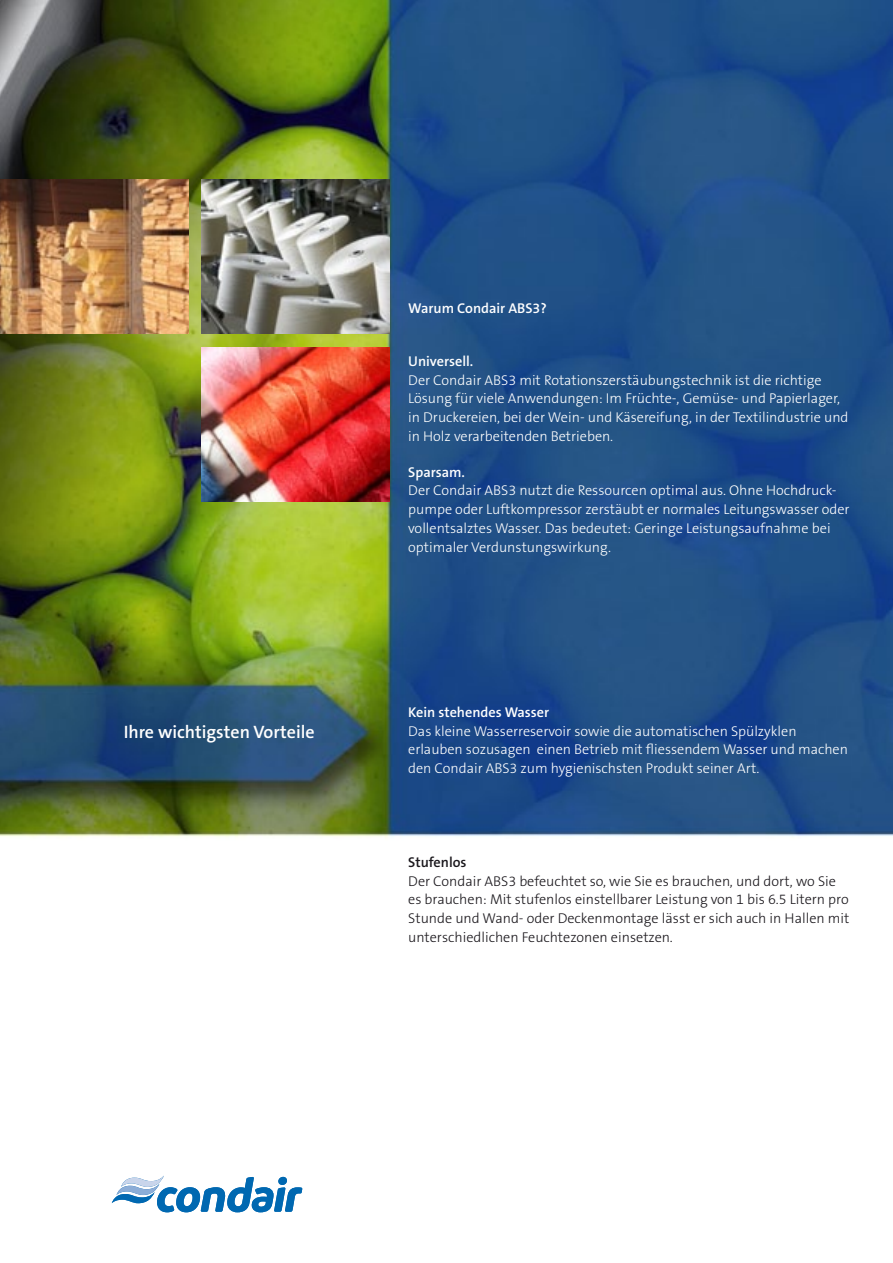
<style>
.page{position:relative;width:893px;height:1263px;background:#fff}
.page>*{position:absolute;margin:0;border:0;box-sizing:border-box;transform-origin:0 0}
.t1{font:600 18px "The Sans B W6";color:#fff}
.t2{font:300 14.25px/18.8px "The Sans B W3";color:#fff}
.t3{font:300 14.25px/18.8px "The Sans B W3";color:#1a171c}
.t4{font:600 14.25px "The Sans B W6";color:#fff}
.t5{font:600 14.25px "The Sans B W6";color:#1a171c}
</style>
<div class="page">
<img style="left:0;top:0;width:893px;height:1213px">
<img style="left:0;top:179px;width:189px;height:155px">
<img style="left:201px;top:180px;width:189px;height:154px">
<img style="left:201px;top:348px;width:189px;height:154px">
<svg style="left:112px;top:1175px;width:190px;height:37px"></svg>
<p class="t1" style="left:124px;top:720px;width:193px">Ihre wichtigsten Vorteile</p>
<p class="t4" style="left:408px;top:299px;width:140px">Warum Condair ABS3?</p>
<p class="t4" style="left:408px;top:352px;width:67px">Universell.</p>
<p class="t2" style="left:408px;top:370px;width:442px">Der Condair ABS3 mit Rotationszerstäubungstechnik ist die richtige Lösung für viele Anwendungen: Im Früchte-, Gemüse- und Papierlager, in Druckereien, bei der Wein- und Käsereifung, in der Textilindustrie und in Holz verarbeitenden Betrieben.</p>
<p class="t4" style="left:408px;top:463px;width:58px">Sparsam.</p>
<p class="t2" style="left:408px;top:481px;width:443px">Der Condair ABS3 nutzt die Ressourcen optimal aus. Ohne Hochdruck&shy;pumpe oder Luftkompressor zerstäubt er normales Leitungswasser oder vollentsalztes Wasser. Das bedeutet: Geringe Leistungsaufnahme bei optimaler Verdunstungswirkung.</p>
<p class="t4" style="left:408px;top:703px;width:143px">Kein stehendes Wasser</p>
<p class="t2" style="left:408px;top:721px;width:441px">Das kleine Wasserreservoir sowie die automatischen Spülzyklen erlauben sozusagen einen Betrieb mit fliessendem Wasser und machen den Condair ABS3 zum hygienischsten Produkt seiner Art.</p>
<p class="t5" style="left:408px;top:853px;width:60px">Stufenlos</p>
<p class="t3" style="left:408px;top:871px;width:443px">Der Condair ABS3 befeuchtet so, wie Sie es brauchen, und dort, wo Sie es brauchen: Mit stufenlos einstellbarer Leistung von 1 bis 6.5 Litern pro Stunde und Wand- oder Deckenmontage lässt er sich auch in Hallen mit unterschiedlichen Feuchtezonen einsetzen.</p>
</div>
